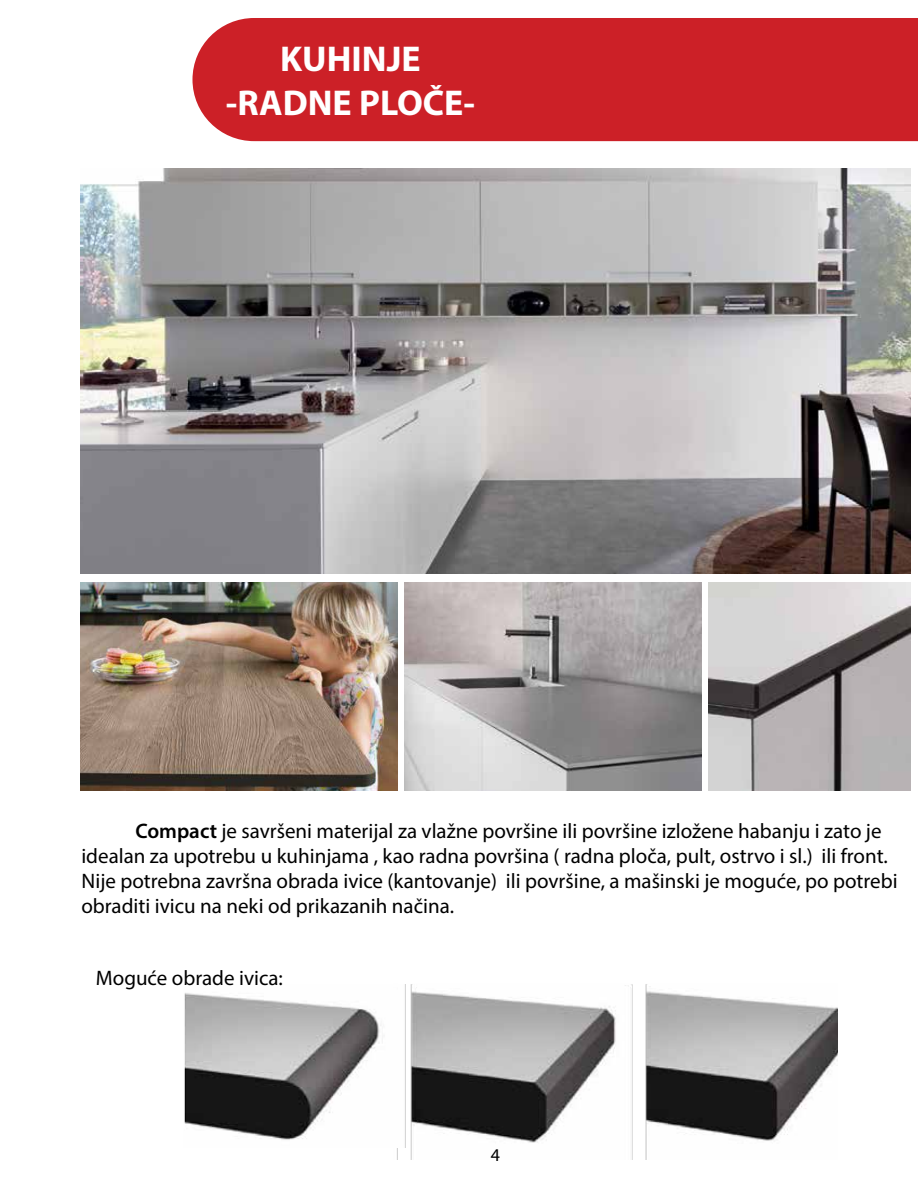
<style>
.page{position:relative;width:918px;height:1188px;background:#fff}
.page>*{position:absolute;margin:0;border:0;box-sizing:border-box;transform-origin:0 0}
.t1{font:700 36px/43.2px "Myriad Pro";color:#fff;text-align:center}
.t2{font:21px/25.2px "Myriad Pro";color:#000}
.t3{font:18px "Myriad Pro";color:#000}
.s1{font-weight:600}
</style>
<div class="page">
<img style="left:80px;top:169px;width:830px;height:404px">
<img style="left:80px;top:582px;width:317px;height:209px">
<img style="left:397px;top:984px;width:441px;height:176px">
<img style="left:184px;top:985px;width:225px;height:163px">
<div style="left:192px;top:18px;width:726px;height:123px;background:#cc2027"></div>
<img style="left:404px;top:582px;width:297px;height:209px">
<img style="left:709px;top:582px;width:201px;height:209px">
<h1 class="t1" style="left:226px;top:36px;width:251px">KUHINJE -RADNE PLOČE-</h1>
<p class="t2" style="left:81px;top:818px;width:818px;text-indent:54px"><span class="s1">Compact</span> je savršeni materijal za vlažne površine ili površine izložene habanju i zato je idealan za upotrebu u kuhinjama , kao radna površina ( radna ploča, pult, ostrvo i sl.) ili front.<br>Nije potrebna završna obrada ivice (kantovanje) ili površine, a mašinski je moguće, po potrebi obraditi ivicu na neki od prikazanih načina.</p>
<p class="t2" style="left:96px;top:965px;width:189px">Moguće obrade ivica:</p>
<p class="t3" style="left:491px;top:1144px;width:11px">4</p>
</div>
